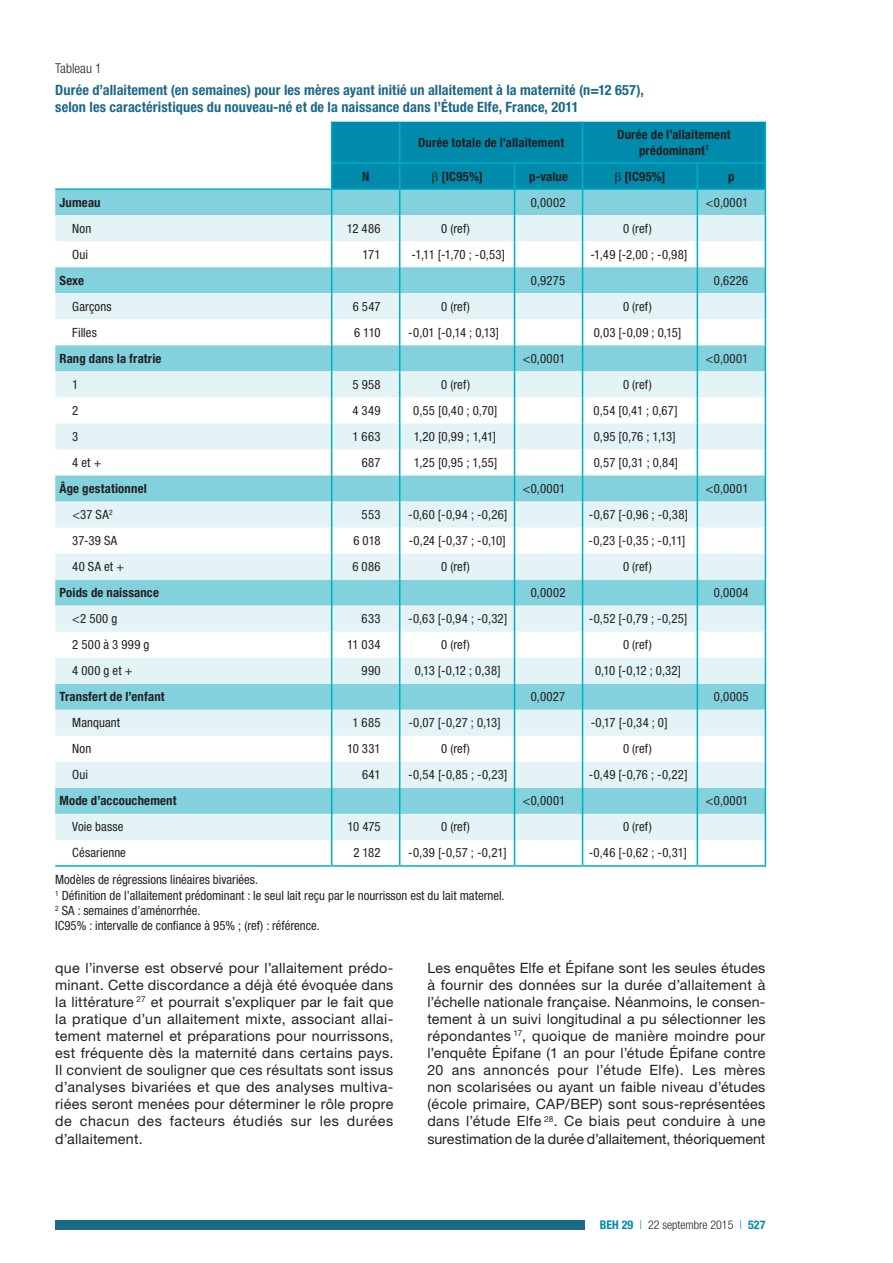
<style>
.page{position:relative;width:893px;height:1263px;background:#fff}
.page>*{position:absolute;margin:0;border:0;box-sizing:border-box;transform-origin:0 0}
.t1{font:14.25px/17.1px "Helvetica Neue";letter-spacing:.005em;color:#231f20;text-align:justify}
.t2{font:700 condensed 14.25px/17.1px "Helvetica Neue LT Std";letter-spacing:.01em;color:#1c6889}
.t3{font:300 condensed 13.5px "Helvetica Neue LT Std";color:#231f20}
.t4{font:condensed 12.75px/15.3px "Helvetica Neue LT Std";letter-spacing:.005em;color:#231f20}
.t5{font:700 condensed 12.75px/15.3px "Helvetica Neue LT Std";letter-spacing:.015em;color:#231f20;text-align:center}
.t6{font:300 condensed 12px "Helvetica Neue LT Std";color:#231f20}
.s1{font-family:"Helvetica Neue";font-weight:700;color:#008aac}
.s2{color:#008aac}
</style>
<div class="page">
<div style="left:55px;top:1220px;width:532px;height:10px;background:#1c6889"></div>
<div style="left:586px;top:1219px;width:12px;height:12px;background:#fff"></div>
<svg style="left:55px;top:215px;width:276px;height:625px;fill:#e4f3f6"></svg>
<hr style="left:55px;top:865px;width:277px;height:2px;background:#00aec4">
<hr style="left:332px;top:865px;width:68px;height:2px;background:#00aec4">
<hr style="left:400px;top:865px;width:114px;height:2px;background:#00aec4">
<hr style="left:514px;top:865px;width:69px;height:2px;background:#00aec4">
<hr style="left:583px;top:865px;width:114px;height:2px;background:#00aec4">
<hr style="left:697px;top:865px;width:69px;height:2px;background:#00aec4">
<hr style="left:55px;top:188px;width:277px;height:2px;background:#00aec4">
<svg style="left:331px;top:122px;width:435px;height:743px"></svg>
<p class="t3" style="left:55px;top:61px;width:48px">Tableau 1</p>
<p class="t2" style="left:55px;top:81px;width:590px">Durée d’allaitement (en semaines) pour les mères ayant initié un allaitement à la maternité (n=12 657), selon les caractéristiques du nouveau-né et de la naissance dans l’Étude Elfe, France, 2011</p>
<p class="t5" style="left:418px;top:135px;width:148px">Durée totale de l’allaitement</p>
<p class="t5" style="left:617px;top:127px;width:115px">Durée de l’allaitement prédominant<sup>1</sup></p>
<p class="t5" style="left:362px;top:168px;width:9px">N</p>
<p class="t5" style="left:442px;top:168px;width:43px">[IC95%]</p>
<p class="t5" style="left:529px;top:168px;width:40px">p-value</p>
<p class="t5" style="left:624px;top:168px;width:43px">[IC95%]</p>
<p class="t5" style="left:728px;top:168px;width:8px">p</p>
<p class="t5" style="left:60px;top:194px;width:43px">Jumeau</p>
<p class="t4" style="left:531px;top:194px;width:36px">0,0002</p>
<p class="t4" style="left:706px;top:194px;width:44px">&lt;0,0001</p>
<p class="t4" style="left:72px;top:220px;width:20px">Non</p>
<p class="t4" style="left:347px;top:220px;width:35px">12 486</p>
<p class="t4" style="left:441px;top:220px;width:30px">0 (ref)</p>
<p class="t4" style="left:623px;top:220px;width:30px">0 (ref)</p>
<p class="t4" style="left:72px;top:246px;width:17px">Oui</p>
<p class="t4" style="left:363px;top:246px;width:19px">171</p>
<p class="t4" style="left:412px;top:246px;width:95px">-1,11 [-1,70 ; -0,53]</p>
<p class="t4" style="left:590px;top:246px;width:98px">-1,49 [-2,00 ; -0,98]</p>
<p class="t5" style="left:60px;top:272px;width:26px">Sexe</p>
<p class="t4" style="left:531px;top:273px;width:36px">0,9275</p>
<p class="t4" style="left:714px;top:273px;width:36px">0,6226</p>
<p class="t4" style="left:72px;top:299px;width:41px">Garçons</p>
<p class="t4" style="left:353px;top:299px;width:29px">6 547</p>
<p class="t4" style="left:441px;top:299px;width:30px">0 (ref)</p>
<p class="t4" style="left:623px;top:299px;width:30px">0 (ref)</p>
<p class="t4" style="left:72px;top:325px;width:26px">Filles</p>
<p class="t4" style="left:354px;top:325px;width:28px">6 110</p>
<p class="t4" style="left:408px;top:325px;width:92px">-0,01 [-0,14 ; 0,13]</p>
<p class="t4" style="left:594px;top:325px;width:89px">0,03 [-0,09 ; 0,15]</p>
<p class="t5" style="left:60px;top:350px;width:103px">Rang dans la fratrie</p>
<p class="t4" style="left:523px;top:351px;width:44px">&lt;0,0001</p>
<p class="t4" style="left:706px;top:351px;width:44px">&lt;0,0001</p>
<p class="t4" style="left:72px;top:377px;width:8px">1</p>
<p class="t4" style="left:352px;top:377px;width:30px">5 958</p>
<p class="t4" style="left:441px;top:377px;width:30px">0 (ref)</p>
<p class="t4" style="left:623px;top:377px;width:30px">0 (ref)</p>
<p class="t4" style="left:72px;top:403px;width:8px">2</p>
<p class="t4" style="left:352px;top:403px;width:30px">4 349</p>
<p class="t4" style="left:413px;top:403px;width:86px">0,55 [0,40 ; 0,70]</p>
<p class="t4" style="left:593px;top:403px;width:86px">0,54 [0,41 ; 0,67]</p>
<p class="t4" style="left:72px;top:429px;width:8px">3</p>
<p class="t4" style="left:352px;top:429px;width:30px">1 663</p>
<p class="t4" style="left:414px;top:429px;width:84px">1,20 [0,99 ; 1,41]</p>
<p class="t4" style="left:594px;top:429px;width:83px">0,95 [0,76 ; 1,13]</p>
<p class="t4" style="left:72px;top:455px;width:30px">4 et +</p>
<p class="t4" style="left:362px;top:455px;width:20px">687</p>
<p class="t4" style="left:414px;top:455px;width:85px">1,25 [0,95 ; 1,55]</p>
<p class="t4" style="left:594px;top:455px;width:86px">0,57 [0,31 ; 0,84]</p>
<p class="t5" style="left:60px;top:481px;width:89px">Âge gestationnel</p>
<p class="t4" style="left:523px;top:481px;width:44px">&lt;0,0001</p>
<p class="t4" style="left:706px;top:481px;width:44px">&lt;0,0001</p>
<p class="t4" style="left:72px;top:507px;width:42px">&lt;37 SA<sup>2</sup></p>
<p class="t4" style="left:362px;top:507px;width:20px">553</p>
<p class="t4" style="left:408px;top:507px;width:101px">-0,60 [-0,94 ; -0,26]</p>
<p class="t4" style="left:589px;top:507px;width:101px">-0,67 [-0,96 ; -0,38]</p>
<p class="t4" style="left:72px;top:533px;width:46px">37-39 SA</p>
<p class="t4" style="left:353px;top:533px;width:29px">6 018</p>
<p class="t4" style="left:409px;top:533px;width:99px">-0,24 [-0,37 ; -0,10]</p>
<p class="t4" style="left:589px;top:533px;width:98px">-0,23 [-0,35 ; -0,11]</p>
<p class="t4" style="left:72px;top:559px;width:53px">40 SA et +</p>
<p class="t4" style="left:352px;top:559px;width:30px">6 086</p>
<p class="t4" style="left:441px;top:559px;width:30px">0 (ref)</p>
<p class="t4" style="left:623px;top:559px;width:30px">0 (ref)</p>
<p class="t5" style="left:60px;top:585px;width:101px">Poids de naissance</p>
<p class="t4" style="left:531px;top:585px;width:36px">0,0002</p>
<p class="t4" style="left:714px;top:585px;width:36px">0,0004</p>
<p class="t4" style="left:72px;top:611px;width:47px">&lt;2 500 g</p>
<p class="t4" style="left:362px;top:611px;width:20px">633</p>
<p class="t4" style="left:408px;top:611px;width:101px">-0,63 [-0,94 ; -0,32]</p>
<p class="t4" style="left:589px;top:611px;width:100px">-0,52 [-0,79 ; -0,25]</p>
<p class="t4" style="left:72px;top:637px;width:79px">2 500 à 3 999 g</p>
<p class="t4" style="left:347px;top:637px;width:35px">11 034</p>
<p class="t4" style="left:441px;top:637px;width:30px">0 (ref)</p>
<p class="t4" style="left:623px;top:637px;width:30px">0 (ref)</p>
<p class="t4" style="left:72px;top:663px;width:62px">4 000 g et +</p>
<p class="t4" style="left:362px;top:663px;width:21px">990</p>
<p class="t4" style="left:415px;top:663px;width:88px">0,13 [-0,12 ; 0,38]</p>
<p class="t4" style="left:595px;top:663px;width:88px">0,10 [-0,12 ; 0,32]</p>
<p class="t5" style="left:60px;top:689px;width:107px">Transfert de l’enfant</p>
<p class="t4" style="left:531px;top:689px;width:36px">0,0027</p>
<p class="t4" style="left:714px;top:689px;width:36px">0,0005</p>
<p class="t4" style="left:72px;top:715px;width:49px">Manquant</p>
<p class="t4" style="left:352px;top:715px;width:30px">1 685</p>
<p class="t4" style="left:408px;top:715px;width:94px">-0,07 [-0,27 ; 0,13]</p>
<p class="t4" style="left:591px;top:715px;width:78px">-0,17 [-0,34 ; 0]</p>
<p class="t4" style="left:72px;top:741px;width:20px">Non</p>
<p class="t4" style="left:347px;top:741px;width:35px">10 331</p>
<p class="t4" style="left:441px;top:741px;width:30px">0 (ref)</p>
<p class="t4" style="left:623px;top:741px;width:30px">0 (ref)</p>
<p class="t4" style="left:72px;top:767px;width:17px">Oui</p>
<p class="t4" style="left:362px;top:767px;width:20px">641</p>
<p class="t4" style="left:408px;top:767px;width:101px">-0,54 [-0,85 ; -0,23]</p>
<p class="t4" style="left:589px;top:767px;width:100px">-0,49 [-0,76 ; -0,22]</p>
<p class="t5" style="left:60px;top:793px;width:119px">Mode d’accouchement</p>
<p class="t4" style="left:523px;top:793px;width:44px">&lt;0,0001</p>
<p class="t4" style="left:706px;top:793px;width:44px">&lt;0,0001</p>
<p class="t4" style="left:72px;top:819px;width:53px">Voie basse</p>
<p class="t4" style="left:347px;top:819px;width:35px">10 475</p>
<p class="t4" style="left:441px;top:819px;width:30px">0 (ref)</p>
<p class="t4" style="left:623px;top:819px;width:30px">0 (ref)</p>
<p class="t4" style="left:72px;top:845px;width:55px">Césarienne</p>
<p class="t4" style="left:353px;top:845px;width:29px">2 182</p>
<p class="t4" style="left:408px;top:845px;width:100px">-0,39 [-0,57 ; -0,21]</p>
<p class="t4" style="left:589px;top:845px;width:100px">-0,46 [-0,62 ; -0,31]</p>
<p class="t4" style="left:55px;top:872px;width:451px">Modèles de régressions linéaires bivariées.<br><sup>1</sup> Définition de l’allaitement prédominant : le seul lait reçu par le nourrisson est du lait maternel.<br><sup>2</sup> SA : semaines d’aménorrhée.<br>IC95% : intervalle de confiance à 95% ; (ref) : référence.</p>
<p class="t1" style="left:55px;top:959px;width:340px">que l’inverse est observé pour l’allaitement prédo&shy;minant. Cette discordance a déjà été évoquée dans la littérature <sup>27</sup> et pourrait s’expliquer par le fait que la pratique d’un allaitement mixte, associant allai&shy;tement maternel et préparations pour nourrissons, est fréquente dès la maternité dans certains pays.<br>Il convient de souligner que ces résultats sont issus d’analyses bivariées et que des analyses multiva&shy;riées seront menées pour déterminer le rôle propre de chacun des facteurs étudiés sur les durées d’allaitement.</p>
<p class="t1" style="left:427px;top:959px;width:340px">Les enquêtes Elfe et Épifane sont les seules études à fournir des données sur la durée d’allaitement à l’échelle nationale française. Néanmoins, le consen&shy;tement à un suivi longitudinal a pu sélectionner les répondantes <sup>17</sup>, quoique de manière moindre pour l’enquête Épifane (1 an pour l’étude Épifane contre 20 ans annoncés pour l’étude Elfe). Les mères non scolarisées ou ayant un faible niveau d’études (école primaire, CAP/BEP) sont sous-représentées dans l’étude Elfe <sup>28</sup>. Ce biais peut conduire à une surestimation de la durée d’allaitement, théoriquement</p>
<p class="t6" style="left:600px;top:1218px;width:167px"><span class="s1">BEH 29</span> <span class="s2">|</span> 22 septembre 2015 <span class="s2">|</span> <span class="s1">527</span></p>
</div>
